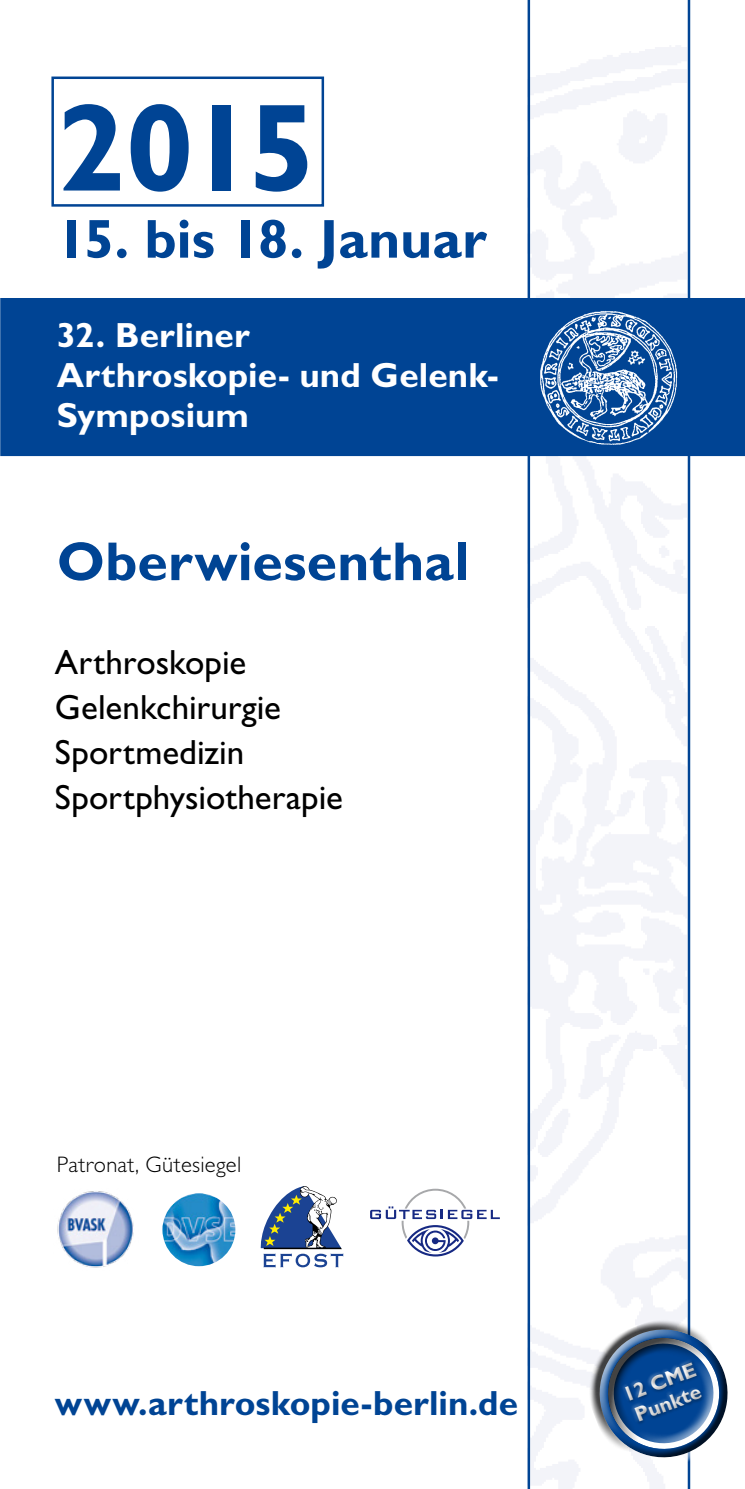
<style>
.page{position:relative;width:745px;height:1489px;background:#fff}
.page>*{position:absolute;margin:0;border:0;box-sizing:border-box;transform-origin:0 0}
.t1{font:700 125px "Gill Sans Std";color:#004494}
.t2{font:700 55px "Gill Sans Std";letter-spacing:.005em;color:#004494}
.t3{font:35px/45px "Gill Sans Std";color:#000}
.t4{font:700 35px/40px "Gill Sans Std";color:#fff}
.t5{font:700 35px "Gill Sans Std";color:#004494}
.t6{font:300 22.5px "Gill Sans Std";letter-spacing:.015em;color:#000}
.t7{font:700 20.75px/22.8px "Gill Sans Std";color:#fff}
</style>
<div class="page">
<svg style="left:527px;top:0;width:162px;height:1488px"></svg>
<div style="left:1px;top:298px;width:743px;height:158px;background:#004494"></div>
<img style="left:162px;top:1193px;width:73px;height:73px;border-radius:36px">
<svg style="left:260px;top:1186px;width:83px;height:81px"></svg>
<img style="left:57px;top:1191px;width:77px;height:77px">
<img style="left:539px;top:310px;width:137px;height:135px">
<div style="left:51px;top:76px;width:273px;height:131px;border:2px solid #004494"></div>
<svg style="left:568px;top:1302px;width:160px;height:182px"></svg>
<svg style="left:370px;top:1188px;width:129px;height:68px"></svg>
<img style="left:0;top:252px;width:1px;height:985px">
<h1 class="t1" style="left:57px;top:74px;width:261px">2015</h1>
<h2 class="t2" style="left:57px;top:206px;width:431px">15. bis 18. Januar</h2>
<p class="t4" style="left:57px;top:315px;width:443px">32. Berliner<br>Arthroskopie- und Gelenk-<br>Symposium</p>
<h2 class="t2" style="left:57px;top:529px;width:413px">Oberwiesenthal</h2>
<p class="t3" style="left:55px;top:640px;width:289px">Arthroskopie<br>Gelenkchirurgie<br>Sportmedizin<br>Sportphysiotherapie</p>
<p class="t6" style="left:57px;top:1151px;width:186px">Patronat, Gütesiegel</p>
<p class="t5" style="left:55px;top:1382px;width:464px">www.arthroskopie-berlin.de</p>
<p class="t7" style="left:619px;top:1384px;width:78px;rotate:-21deg">12 CME<br>Punkte</p>
</div>
